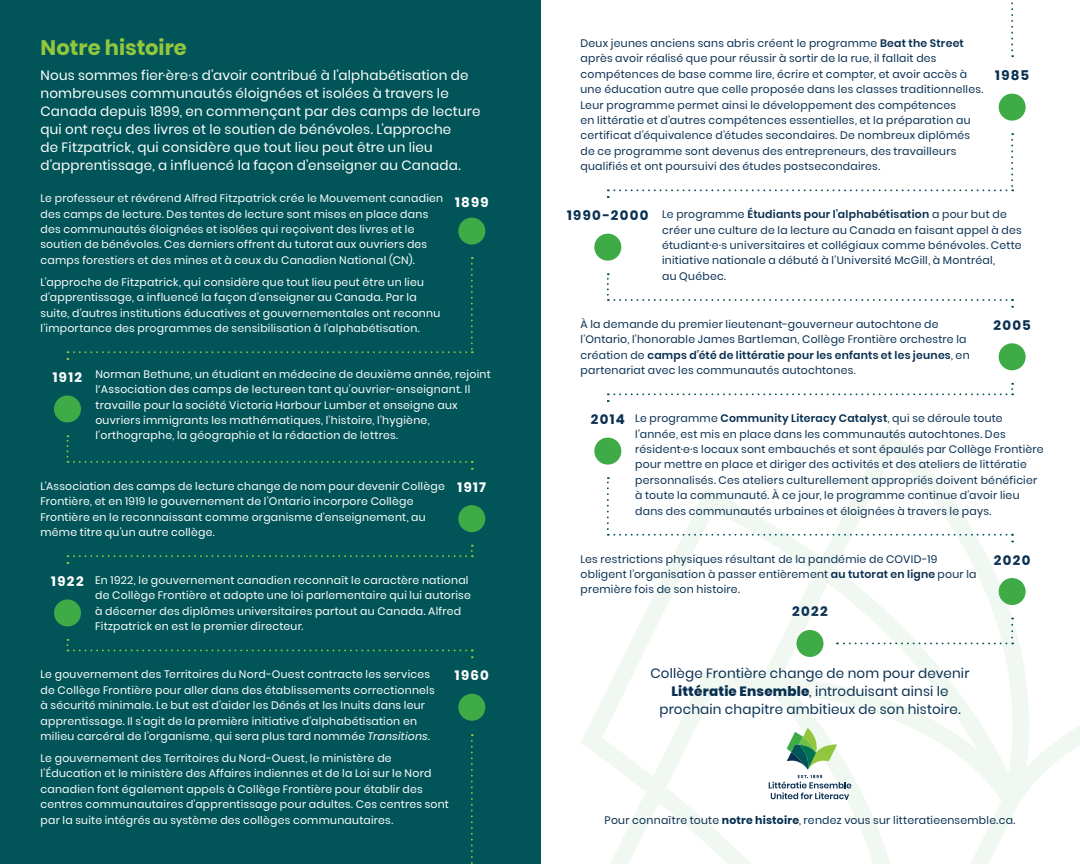
<style>
.page{position:relative;width:1080px;height:864px;background:#fff}
.page>*{position:absolute;margin:0;border:0;box-sizing:border-box;transform-origin:0 0}
.t1{font:700 21px "Poppins";color:#92c73d}
.t2{font:13.5px/18px "Poppins";letter-spacing:.015em;color:#fff}
.t3{font:13.5px/18px "Poppins";letter-spacing:.015em;color:#093052;text-align:center}
.t4{font:700 13.5px "Poppins";letter-spacing:.1em;color:#093052}
.t5{font:700 13.5px "Poppins";letter-spacing:.1em;color:#fff}
.t6{font:10.8px/15.5px "Poppins";letter-spacing:.025em;color:#fff}
.t7{font:10.8px/15.5px "Poppins";letter-spacing:.025em;color:#093052}
.s1{font-style:italic}
.s2{font-weight:600}
.s3{font-weight:800}
.s4{font-weight:700}
</style>
<div class="page">
<svg style="left:581px;top:426px;width:499px;height:438px"></svg>
<div style="left:0;top:0;width:540px;height:864px;background:#015559"></div>
<div style="left:999px;top:343px;width:27px;height:27px;background:#3eab47;border-radius:50%"></div>
<div style="left:594px;top:438px;width:27px;height:27px;background:#3eab47;border-radius:50%"></div>
<div style="left:594px;top:234px;width:27px;height:27px;background:#3eab47;border-radius:50%"></div>
<div style="left:999px;top:578px;width:27px;height:27px;background:#3eab47;border-radius:50%"></div>
<div style="left:796px;top:630px;width:28px;height:27px;background:#3eab47;border-radius:50%"></div>
<svg style="left:769px;top:728px;width:82px;height:71px"></svg>
<div style="left:999px;top:94px;width:27px;height:27px;background:#3eab47;border-radius:50%"></div>
<svg style="left:607px;top:273px;width:406px;height:35px"></svg>
<svg style="left:607px;top:383px;width:406px;height:19px"></svg>
<svg style="left:607px;top:477px;width:406px;height:65px"></svg>
<svg style="left:837px;top:625px;width:176px;height:19px"></svg>
<svg style="left:1011px;top:2px;width:2px;height:55px"></svg>
<svg style="left:607px;top:133px;width:406px;height:65px"></svg>
<div style="left:458px;top:218px;width:27px;height:27px;background:#3eab47;border-radius:50%"></div>
<div style="left:458px;top:505px;width:27px;height:27px;background:#3eab47;border-radius:50%"></div>
<div style="left:54px;top:599px;width:27px;height:27px;background:#3eab47;border-radius:50%"></div>
<div style="left:54px;top:396px;width:27px;height:27px;background:#3eab47;border-radius:50%"></div>
<div style="left:458px;top:694px;width:27px;height:27px;background:#3eab47;border-radius:50%"></div>
<svg style="left:67px;top:257px;width:406px;height:103px"></svg>
<svg style="left:67px;top:435px;width:406px;height:35px"></svg>
<svg style="left:67px;top:545px;width:406px;height:19px"></svg>
<svg style="left:67px;top:639px;width:406px;height:19px"></svg>
<svg style="left:471px;top:734px;width:2px;height:130px"></svg>
<p class="t1" style="left:40px;top:36px;width:148px">Notre histoire</p>
<p class="t2" style="left:40px;top:66px;width:442px">Nous sommes fier·ère·s d’avoir contribué à l’alphabétisation de nombreuses communautés éloignées et isolées à travers le Canada depuis 1899, en commençant par des camps de lecture qui ont reçu des livres et le soutien de bénévoles. L’approche<br>de Fitzpatrick, qui considère que tout lieu peut être un lieu d’apprentissage, a influencé la façon d’enseigner au Canada.</p>
<p class="t5" style="left:455px;top:194px;width:35px">1899</p>
<p class="t6" style="left:40px;top:191px;width:404px">Le professeur et révérend Alfred Fitzpatrick crée le Mouvement canadien des camps de lecture. Des tentes de lecture sont mises en place dans des communautés éloignées et isolées qui reçoivent des livres et le soutien de bénévoles. Ces derniers offrent du tutorat aux ouvriers des camps forestiers et des mines et à ceux du Canadien National (CN).</p>
<p class="t6" style="left:40px;top:274px;width:401px">L’approche de Fitzpatrick, qui considère que tout lieu peut être un lieu d’apprentissage, a influencé la façon d’enseigner au Canada. Par la suite, d’autres institutions éducatives et gouvernementales ont reconnu l’importance des programmes de sensibilisation à l’alphabétisation.</p>
<p class="t5" style="left:53px;top:369px;width:31px">1912</p>
<p class="t6" style="left:95px;top:367px;width:397px">Norman Bethune, un étudiant en médecine de deuxième année, rejoint l’Association des camps de lectureen tant qu’ouvrier-enseignant. Il travaille pour la société Victoria Harbour Lumber et enseigne aux ouvriers immigrants les mathématiques, l’histoire, l’hygiène, l’orthographe, la géographie et la rédaction de lettres.</p>
<p class="t6" style="left:40px;top:478px;width:406px">L’Association des camps de lecture change de nom pour devenir Collège</p>
<p class="t5" style="left:458px;top:479px;width:30px">1917</p>
<p class="t6" style="left:40px;top:494px;width:387px">Frontière, et en 1919 le gouvernement de l’Ontario incorpore Collège<br>Frontière en le reconnaissant comme organisme d’enseignement, au même titre qu’un autre collège.</p>
<p class="t5" style="left:51px;top:573px;width:34px">1922</p>
<p class="t6" style="left:95px;top:573px;width:377px">En 1922, le gouvernement canadien reconnaît le caractère national de Collège Frontière et adopte une loi parlementaire qui lui autorise à décerner des diplômes universitaires partout au Canada. Alfred Fitzpatrick en est le premier directeur.</p>
<p class="t6" style="left:40px;top:667px;width:396px">Le gouvernement des Territoires du Nord-Ouest contracte les services de Collège Frontière pour aller dans des établissements correctionnels à sécurité minimale. Le but est d’aider les Dénés et les Inuits dans leur apprentissage. Il s’agit de la première initiative d’alphabétisation en milieu carcéral de l’organisme, qui sera plus tard nommée <span class="s1">Transitions</span>.</p>
<p class="t6" style="left:40px;top:751px;width:410px">Le gouvernement des Territoires du Nord-Ouest, le ministère de l’Éducation et le ministère des Affaires indiennes et de la Loi sur le Nord canadien font également appels à Collège Frontière pour établir des centres communautaires d’apprentissage pour adultes. Ces centres sont par la suite intégrés au système des collèges communautaires.</p>
<p class="t5" style="left:455px;top:668px;width:36px">1960</p>
<p class="t7" style="left:580px;top:36px;width:404px">Deux jeunes anciens sans abris créent le programme <span class="s2">Beat the Street </span>après avoir réalisé que pour réussir à sortir de la rue, il fallait des compétences de base comme lire, écrire et compter, et avoir accès à une éducation autre que celle proposée dans les classes traditionnelles.<br>Leur programme permet ainsi le développement des compétences<br>en littératie et d’autres compétences essentielles, et la préparation au certificat d’équivalence d’études secondaires. De nombreux diplômés de ce programme sont devenus des entrepreneurs, des travailleurs qualifiés et ont poursuivi des études postsecondaires.</p>
<p class="t4" style="left:995px;top:68px;width:35px">1985</p>
<p class="t4" style="left:567px;top:208px;width:83px">1990-2000</p>
<p class="t7" style="left:662px;top:207px;width:361px">Le programme <span class="s2">Étudiants pour l’alphabétisation</span> a pour but de créer une culture de la lecture au Canada en faisant appel à des étudiant·e·s universitaires et collégiaux comme bénévoles. Cette initiative nationale a débuté à l’Université McGill, à Montréal,<br>au Québec.</p>
<p class="t7" style="left:580px;top:316px;width:391px">À la demande du premier lieutenant-gouverneur autochtone de l’Ontario, l’honorable James Bartleman, Collège Frontière orchestre la création de <span class="s2">camps d’été de littératie pour les enfants et les jeunes</span>, en partenariat avec les communautés autochtones.</p>
<p class="t4" style="left:993px;top:317px;width:39px">2005</p>
<p class="t4" style="left:591px;top:412px;width:35px">2014</p>
<p class="t7" style="left:635px;top:411px;width:410px">Le programme <span class="s2">Community Literacy Catalyst</span>, qui se déroule toute l’année, est mis en place dans les communautés autochtones. Des résident∙e∙s locaux sont embauchés et sont épaulés par Collège Frontière pour mettre en place et diriger des activités et des ateliers de littératie personnalisés. Ces ateliers culturellement appropriés doivent bénéficier à toute la communauté. À ce jour, le programme continue d’avoir lieu dans des communautés urbaines et éloignées à travers le pays.</p>
<p class="t7" style="left:580px;top:551px;width:359px">Les restrictions physiques résultant de la pandémie de COVID-19</p>
<p class="t4" style="left:994px;top:552px;width:38px">2020</p>
<p class="t7" style="left:580px;top:567px;width:398px">obligent l’organisation à passer entièrement <span class="s2">au tutorat en ligne</span> pour la première fois de son histoire.</p>
<p class="t4" style="left:792px;top:604px;width:37px">2022</p>
<p class="t3" style="left:650px;top:665px;width:321px">Collège Frontière change de nom pour devenir<br><span class="s3">Littératie Ensemble</span>, introduisant ainsi le prochain chapitre ambitieux de son histoire.</p>
<p class="t7" style="left:605px;top:812px;width:412px">Pour connaître toute <span class="s4">notre histoire</span>, rendez vous sur litteratieensemble.ca.</p>
</div>
